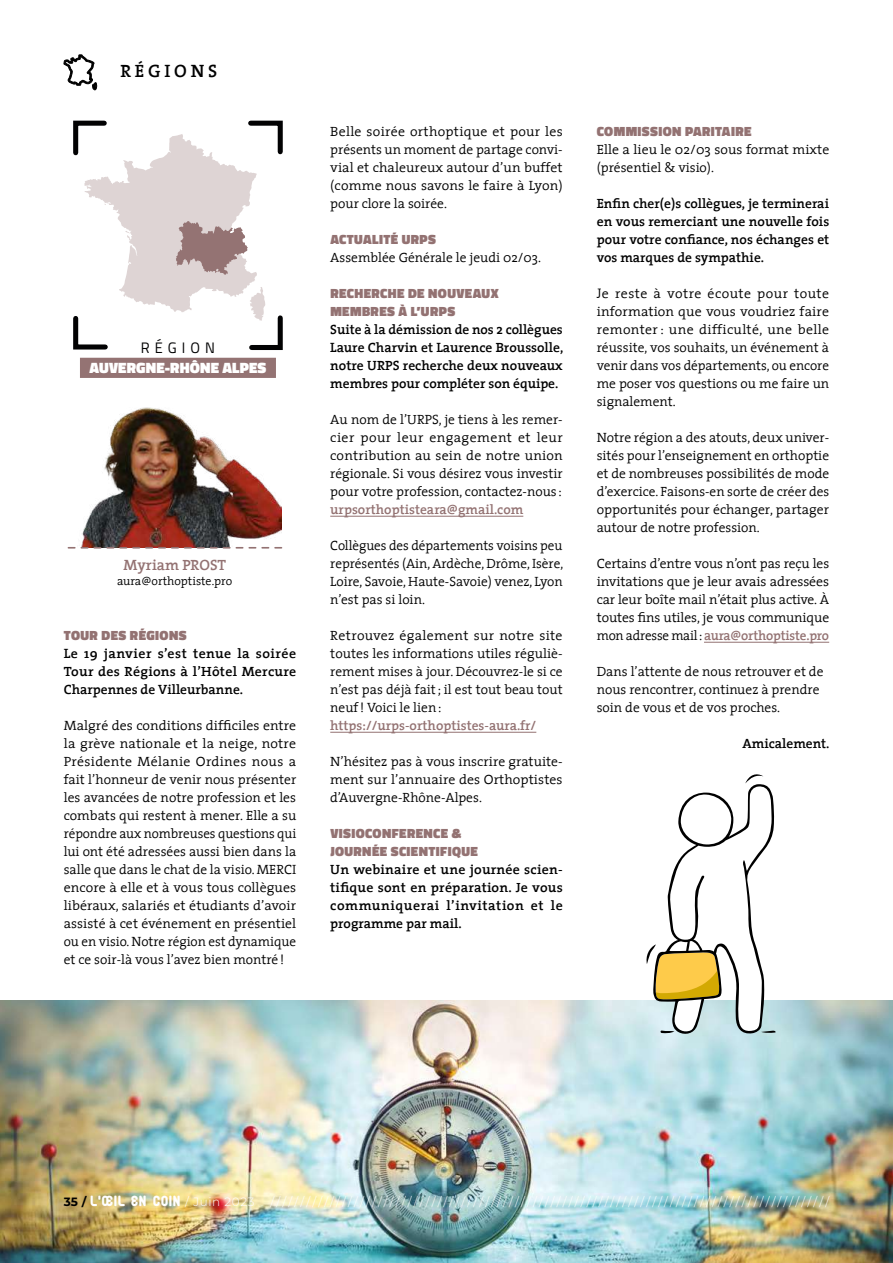
<style>
.page{position:relative;width:893px;height:1263px;background:#fff}
.page>*{position:absolute;margin:0;border:0;box-sizing:border-box;transform-origin:0 0}
.t1{font:600 18px "The Serif";letter-spacing:.21em;color:#000}
.t2{font:900 15.15px "Titillium Web";letter-spacing:.01em;color:#fff}
.t3{font:15.15px "Titillium Web";letter-spacing:.35em;color:#020203;scale:.96 1}
.t4{font:600 15px "The Serif";color:#937272}
.t5{font:300 13.5px/18px "The Serif";color:#000;text-align:justify}
.t6{font:600 13.5px/18px "The Serif";color:#000;text-align:justify}
.t7{font:900 13.5px/18px "Titillium Web";letter-spacing:.03em;color:#937272}
.t8{font:600 13.5px "The Serif";color:#937272}
.t9{font:300 12px "Montserrat";color:#fff}
.t10{font:300 12px "The Serif";color:#000}
.t11{font:10.5px "Bubble Club";letter-spacing:.05em;color:#fff}
.s1{font-weight:600;color:#937272}
.s2{font-family:"Montserrat";font-weight:700;font-size:12px;color:#000}
.s3{font-family:"Montserrat";font-weight:300;font-size:12px}
</style>
<div class="page">
<img style="left:0;top:1001px;width:893px;height:262px">
<hr style="left:330px;top:516px;width:193px;height:1px;background:#937272">
<hr style="left:330px;top:732px;width:206px;height:1px;background:#937272">
<hr style="left:704px;top:642px;width:125px;height:1px;background:#937272">
<svg style="left:645px;top:774px;width:131px;height:261px"></svg>
<div style="left:80px;top:358px;width:196px;height:20px;background:#947373"></div>
<svg style="left:73px;top:120px;width:210px;height:230px"></svg>
<img style="left:67px;top:407px;width:214px;height:141px">
<svg style="left:68px;top:547px;width:213px;height:2px"></svg>
<svg style="left:64px;top:55px;width:33px;height:36px"></svg>
<h1 class="t1" style="left:120px;top:56px;width:98px">RÉGIONS</h1>
<p class="t3" style="left:141px;top:337px;width:79px">RÉGION</p>
<p class="t2" style="left:90px;top:357px;width:178px">AUVERGNE-RHÔNE ALPES</p>
<p class="t4" style="left:124px;top:553px;width:104px">Myriam PROST</p>
<p class="t10" style="left:117px;top:571px;width:117px">aura@orthoptiste.pro</p>
<p class="t7" style="left:64px;top:626px;width:124px">TOUR DES RÉGIONS</p>
<p class="t6" style="left:64px;top:644px;width:234px">Le 19 janvier s’est tenue la soirée Tour des Régions à l’Hôtel Mercure Charpennes de Villeurbanne.</p>
<p class="t5" style="left:64px;top:716px;width:234px">Malgré des conditions difficiles entre la grève nationale et la neige, notre Présidente Mélanie Ordines nous a fait l’honneur de venir nous présenter les avancées de notre profession et les combats qui restent à mener. Elle a su répondre aux nombreuses questions qui lui ont été adressées aussi bien dans la salle que dans le chat de la visio. MERCI encore à elle et à vous tous collègues libéraux, salariés et étudiants d’avoir assisté à cet événement en présentiel ou en visio. Notre région est dynamique et ce soir-là vous l’avez bien montré!</p>
<p class="t5" style="left:330px;top:122px;width:234px">Belle soirée orthoptique et pour les présents un moment de partage convi&shy;vial et chaleureux autour d’un buffet (comme nous savons le faire à Lyon) pour clore la soirée.</p>
<p class="t7" style="left:330px;top:230px;width:107px">ACTUALITÉ URPS</p>
<p class="t5" style="left:330px;top:248px;width:212px">Assemblée Générale le jeudi 02/03.</p>
<p class="t7" style="left:330px;top:284px;width:170px">RECHERCHE DE NOUVEAUX<br>MEMBRES À L’URPS</p>
<p class="t6" style="left:330px;top:320px;width:235px">Suite à la démission de nos 2 collègues Laure Charvin et Laurence Broussolle, notre URPS recherche deux nouveaux membres pour compléter son équipe.</p>
<p class="t5" style="left:330px;top:410px;width:234px">Au nom de l’URPS, je tiens à les remer&shy;cier pour leur engagement et leur contribution au sein de notre union régionale. Si vous désirez vous investir pour votre profession, contactez-nous :</p>
<p class="t8" style="left:330px;top:498px;width:195px">urpsorthoptisteara@gmail.com</p>
<p class="t5" style="left:330px;top:536px;width:234px">Collègues des départements voisins peu représentés (Ain, Ardèche, Drôme, Isère, Loire, Savoie, Haute-Savoie) venez, Lyon n’est pas si loin.</p>
<p class="t5" style="left:330px;top:626px;width:234px">Retrouvez également sur notre site toutes les informations utiles réguliè&shy;rement mises à jour. Découvrez-le si ce n’est pas déjà fait; il est tout beau tout neuf! Voici le lien:</p>
<p class="t8" style="left:330px;top:714px;width:208px">https://urps-orthoptistes-aura.fr/</p>
<p class="t5" style="left:330px;top:752px;width:234px">N’hésitez pas à vous inscrire gratuite&shy;ment sur l’annuaire des Orthoptistes d’Auvergne-Rhône-Alpes.</p>
<p class="t7" style="left:330px;top:824px;width:149px">VISIOCONFERENCE &amp;<br>JOURNÉE SCIENTIFIQUE</p>
<p class="t6" style="left:330px;top:860px;width:234px">Un webinaire et une journée scien&shy;tifique sont en préparation. Je vous communiquerai l’invitation et le programme par mail.</p>
<p class="t7" style="left:597px;top:122px;width:156px">COMMISSION PARITAIRE</p>
<p class="t5" style="left:597px;top:140px;width:234px">Elle a lieu le 02/03 sous format mixte (présentiel &amp; visio).</p>
<p class="t6" style="left:597px;top:194px;width:234px">Enfin cher(e)s collègues, je terminerai en vous remerciant une nouvelle fois pour votre confiance, nos échanges et vos marques de sympathie.</p>
<p class="t5" style="left:597px;top:284px;width:234px">Je reste à votre écoute pour toute information que vous voudriez faire remonter: une difficulté, une belle réussite, vos souhaits, un événement à venir dans vos départements, ou encore me poser vos questions ou me faire un signalement.</p>
<p class="t5" style="left:597px;top:428px;width:234px">Notre région a des atouts, deux univer&shy;sités pour l’enseignement en orthoptie et de nombreuses possibilités de mode d’exercice. Faisons-en sorte de créer des opportunités pour échanger, partager autour de notre profession.</p>
<p class="t5" style="left:597px;top:554px;width:234px">Certains d’entre vous n’ont pas reçu les invitations que je leur avais adressées car leur boîte mail n’était plus active. À toutes fins utiles, je vous communique mon adresse mail:<span class="s1">aura@orthoptiste.pro</span></p>
<p class="t5" style="left:597px;top:662px;width:228px;text-align:left">Dans l’attente de nous retrouver et de nous rencontrer, continuez à prendre soin de vous et de vos proches.</p>
<p class="t6" style="left:743px;top:734px;width:88px">Amicalement.</p>
<p class="t11" style="left:64px;top:1194px;width:192px"><span class="s2">35 /</span> L’ŒIL EN COIN <span class="s3">/ Juin 2023</span></p>
<p class="t9" style="left:271px;top:1193px;width:560px">//////////////////////////////////////////////////////////////////////////////////////////////</p>
</div>
